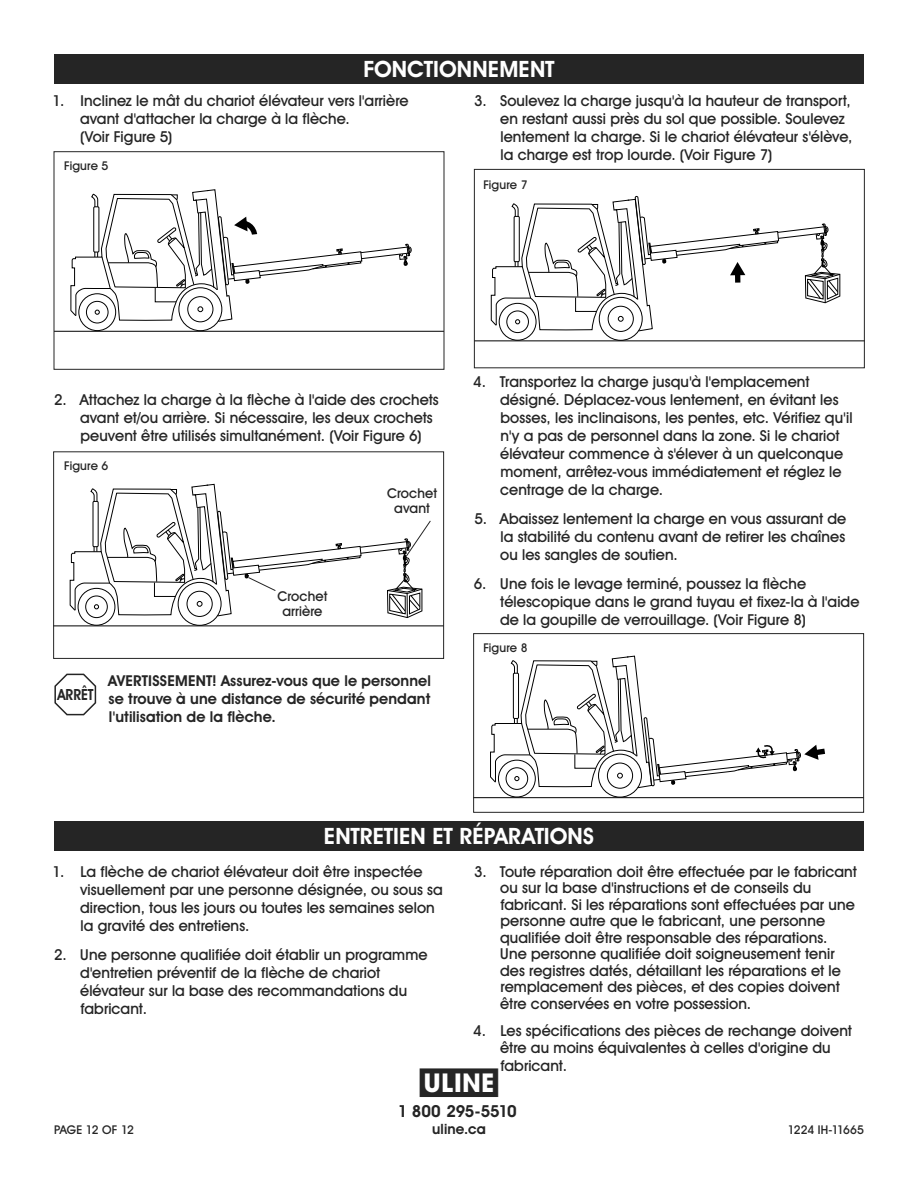
<style>
.page{position:relative;width:918px;height:1188px;background:#fff}
.page>*{position:absolute;margin:0;border:0;box-sizing:border-box;transform-origin:0 0}
.t1{font:700 26.1px "Uline Two Knine";color:#252525}
.t2{font:700 22.5px "Uline Two Knine";letter-spacing:.005em;color:#fff}
.t3{font:700 16.5px "Uline Two Knine";letter-spacing:-.02em;color:#252525}
.t4{font:700 15.3px "Uline Two Knine";color:#252525;scale:.89 1}
.t5{font:15px/18px "Uline Two Knine";letter-spacing:.005em;color:#252525}
.t6{font:700 15px/18px "Uline Two Knine";letter-spacing:.005em;color:#252525;text-align:justify}
.t7{font:700 14.25px "Uline Two Knine";letter-spacing:.01em;color:#252525}
.t8{font:13.5px/15px "Uline Two Knine";color:#252525;text-align:center}
.t9{font:12px "Uline Two Knine";color:#252525}
.t10{font:12px "Uline Two Knine";letter-spacing:-.02em;color:#252525}
</style>
<div class="page">
<hr style="left:474px;top:797px;width:390px;height:1px;background:#000">
<svg style="left:490px;top:655px;width:335px;height:144px"></svg>
<div style="left:473px;top:633px;width:391px;height:180px;border:1px solid #252525"></div>
<div style="left:54px;top:54px;width:810px;height:30px;background:#252525"></div>
<div style="left:54px;top:821px;width:810px;height:30px;background:#252525"></div>
<hr style="left:54px;top:331px;width:390px;height:1px;background:#000">
<svg style="left:70px;top:189px;width:342px;height:143px"></svg>
<div style="left:54px;top:151px;width:390px;height:219px;border:1px solid #252525"></div>
<hr style="left:474px;top:340px;width:390px;height:1px;background:#000">
<svg style="left:491px;top:196px;width:350px;height:146px"></svg>
<div style="left:474px;top:169px;width:391px;height:199px;border:1px solid #252525"></div>
<hr style="left:54px;top:626px;width:389px;height:1px;background:#000">
<div style="left:53px;top:451px;width:391px;height:208px;border:1px solid #252525"></div>
<svg style="left:69px;top:484px;width:362px;height:143px"></svg>
<svg style="left:54px;top:674px;width:42px;height:41px"></svg>
<h2 class="t2" style="left:363px;top:56px;width:193px">FONCTIONNEMENT</h2>
<p class="t5" style="left:80px;top:92px;width:330px;text-indent:-27px">1. Inclinez le mât du chariot élévateur vers l'arrière avant d'attacher la charge à la flèche.<br>(Voir Figure 5)</p>
<p class="t9" style="left:64px;top:158px;width:46px">Figure 5</p>
<p class="t5" style="left:500px;top:92px;width:354px;text-indent:-26px">3. Soulevez la charge jusqu'à la hauteur de transport, en restant aussi près du sol que possible. Soulevez lentement la charge. Si le chariot élévateur s'élève, la charge est trop lourde. (Voir Figure 7)</p>
<p class="t9" style="left:483px;top:177px;width:46px">Figure 7</p>
<p class="t5" style="left:80px;top:390px;width:360px;text-indent:-26px">2. Attachez la charge à la flèche à l'aide des crochets avant et/ou arrière. Si nécessaire, les deux crochets peuvent être utilisés simultanément. (Voir Figure 6)</p>
<p class="t9" style="left:64px;top:458px;width:46px">Figure 6</p>
<p class="t8" style="left:277px;top:589px;width:52px">Crochet arrière</p>
<p class="t8" style="left:387px;top:485px;width:52px">Crochet avant</p>
<p class="t4" style="left:57px;top:685px;width:42px">ARRÊT</p>
<p class="t6" style="left:108px;top:671px;width:324px">AVERTISSEMENT! Assurez-vous que le personnel se trouve à une distance de sécurité pendant l'utilisation de la flèche.</p>
<p class="t5" style="left:500px;top:372px;width:354px;text-indent:-27px">4. Transportez la charge jusqu'à l'emplacement désigné. Déplacez-vous lentement, en évitant les bosses, les inclinaisons, les pentes, etc. Vérifiez qu'il n'y a pas de personnel dans la zone. Si le chariot élévateur commence à s'élever à un quelconque moment, arrêtez-vous immédiatement et réglez le centrage de la charge.</p>
<p class="t5" style="left:500px;top:509px;width:348px;text-align:justify;text-indent:-26px">5. Abaissez lentement la charge en vous assurant de la stabilité du contenu avant de retirer les chaînes ou les sangles de soutien.</p>
<p class="t5" style="left:500px;top:574px;width:361px;text-indent:-26px">6. Une fois le levage terminé, poussez la flèche télescopique dans le grand tuyau et fixez-la à l'aide de la goupille de verrouillage. (Voir Figure 8)</p>
<p class="t9" style="left:483px;top:640px;width:46px">Figure 8</p>
<h2 class="t2" style="left:324px;top:823px;width:272px">ENTRETIEN ET RÉPARATIONS</h2>
<p class="t5" style="left:80px;top:862px;width:364px;text-indent:-27px">1. La flèche de chariot élévateur doit être inspectée visuellement par une personne désignée, ou sous sa direction, tous les jours ou toutes les semaines selon la gravité des entretiens.</p>
<p class="t5" style="left:80px;top:945px;width:349px;text-indent:-26px">2. Une personne qualifiée doit établir un programme d'entretien préventif de la flèche de chariot élévateur sur la base des recommandations du fabricant.</p>
<p class="t5" style="left:500px;top:863px;width:358px;line-height:16.5px;text-indent:-26px">3. Toute réparation doit être effectuée par le fabricant ou sur la base d'instructions et de conseils du fabricant. Si les réparations sont effectuées par une personne autre que le fabricant, une personne qualifiée doit être responsable des réparations.<br>Une personne qualifiée doit soigneusement tenir des registres datés, détaillant les réparations et le remplacement des pièces, et des copies doivent être conservées en votre possession.</p>
<p class="t5" style="left:473px;top:1022px;width:380px;line-height:16.5px;text-align:center">4. Les spécifications des pièces de rechange doivent être au moins équivalentes à celles d'origine du</p>
<p class="t5" style="left:500px;top:1056px;width:68px">fabricant.</p>
<h1 class="t1" style="left:420px;top:1067px;width:80px">π</h1>
<p class="t7" style="left:432px;top:1120px;width:55px">uline.ca</p>
<p class="t3" style="left:398px;top:1102px;width:120px">1 800 295-5510</p>
<p class="t10" style="left:54px;top:1122px;width:82px">PAGE 12 OF 12</p>
<p class="t9" style="left:788px;top:1122px;width:78px">1224 IH-11665</p>
</div>
